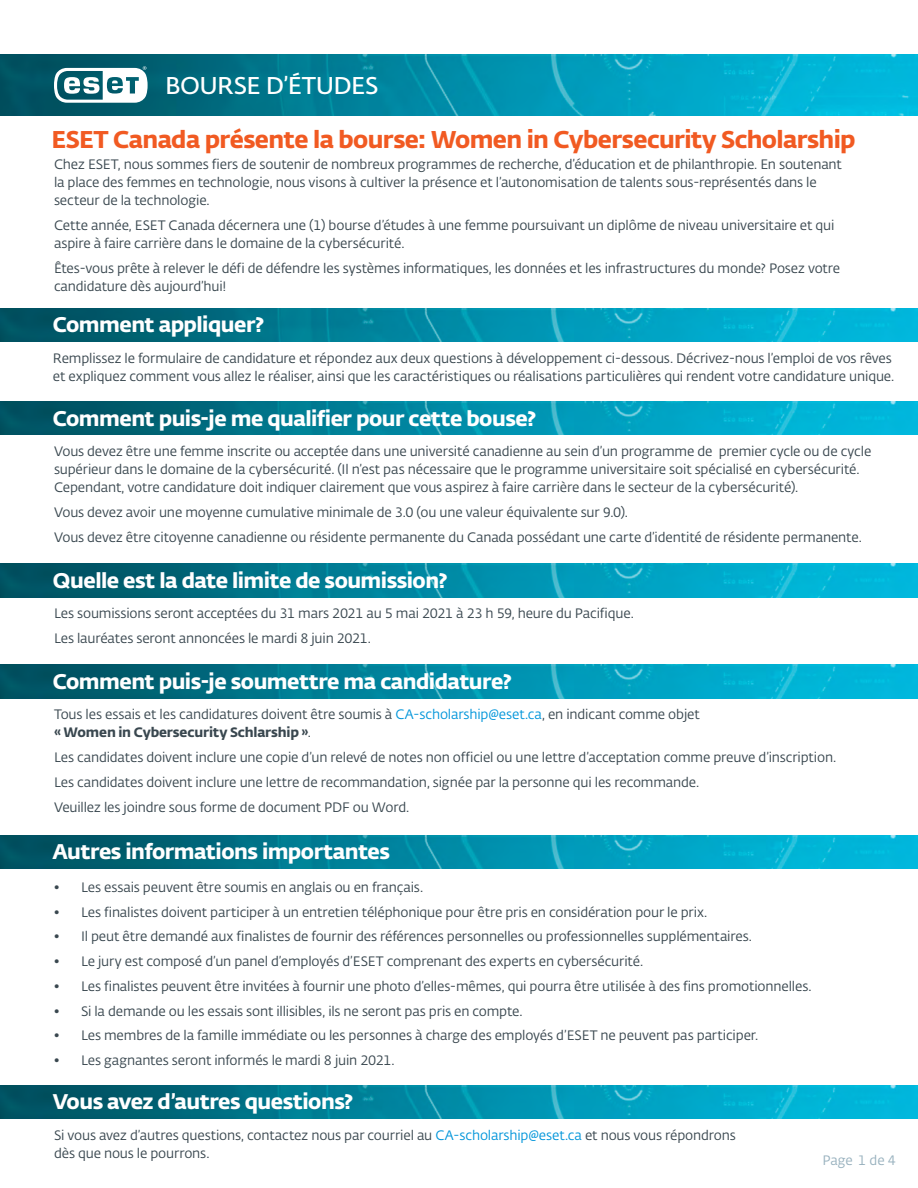
<style>
.page{position:relative;width:918px;height:1188px;background:#fff}
.page>*{position:absolute;margin:0;border:0;box-sizing:border-box;transform-origin:0 0}
.t1{font:24px "Fedra Sans Alt Pro Bold LF";letter-spacing:-.025em;color:#f15a22}
.t2{font:24px "Fedra Sans Alt Pro Demi LF";letter-spacing:-.025em;color:#fff}
.t3{font:21px "Fedra Sans Alt Pro Bold LF";letter-spacing:-.025em;color:#fff}
.t4{font:13.5px/18px "Fedra Sans Alt Pro Book LF";letter-spacing:-.01em;color:#39474f}
.t5{font:13.5px "Fedra Sans Alt Pro Bold LF";letter-spacing:-.01em;color:#39474f}
.t6{font:13.5px "Fedra Sans Alt Pro Book LF";letter-spacing:-.01em;color:#98b1be}
.s1{color:#0095da}
.s2{font-family:"Fedra Sans Alt Pro Book LF"}
</style>
<div class="page">
<img style="left:0;top:54px;width:918px;height:62px">
<img style="left:0;top:309px;width:918px;height:33px">
<img style="left:0;top:402px;width:918px;height:33px">
<img style="left:0;top:564px;width:918px;height:33px">
<img style="left:0;top:665px;width:918px;height:33px">
<img style="left:0;top:835px;width:918px;height:34px">
<img style="left:0;top:1085px;width:918px;height:34px">
<svg style="left:54px;top:66px;width:94px;height:37px"></svg>
<h1 class="t2" style="left:165px;top:68px;width:215px">BOURSE D’ÉTUDES</h1>
<h1 class="t1" style="left:52px;top:120px;width:805px">ESET Canada présente la bourse: Women in Cybersecurity Scholarship</h1>
<p class="t4" style="left:54px;top:155px;width:790px">Chez ESET, nous sommes fiers de soutenir de nombreux programmes de recherche, d’éducation et de philanthropie. En soutenant la place des femmes en technologie, nous visons à cultiver la présence et l’autonomisation de talents sous-représentés dans le secteur de la technologie.</p>
<p class="t4" style="left:54px;top:216px;width:782px">Cette année, ESET Canada décernera une (1) bourse d’études à une femme poursuivant un diplôme de niveau universitaire et qui aspire à faire carrière dans le domaine de la cybersécurité.</p>
<p class="t4" style="left:54px;top:259px;width:788px">Êtes-vous prête à relever le défi de défendre les systèmes informatiques, les données et les infrastructures du monde? Posez votre candidature dès aujourd’hui!</p>
<h2 class="t3" style="left:53px;top:308px;width:213px">Comment appliquer?</h2>
<p class="t4" style="left:53px;top:349px;width:843px">Remplissez le formulaire de candidature et répondez aux deux questions à développement ci-dessous. Décrivez-nous l’emploi de vos rêves et expliquez comment vous allez le réaliser, ainsi que les caractéristiques ou réalisations particulières qui rendent votre candidature unique.</p>
<h2 class="t3" style="left:53px;top:401px;width:485px">Comment puis-je me qualifier pour cette bouse?</h2>
<p class="t4" style="left:54px;top:442px;width:819px">Vous devez être une femme inscrite ou acceptée dans une université canadienne au sein d’un programme de premier cycle ou de cycle supérieur dans le domaine de la cybersécurité. (Il n’est pas nécessaire que le programme universitaire soit spécialisé en cybersécurité.<br>Cependant, votre candidature doit indiquer clairement que vous aspirez à faire carrière dans le secteur de la cybersécurité).</p>
<p class="t4" style="left:54px;top:499px;width:809px;line-height:24.8px">Vous devez avoir une moyenne cumulative minimale de 3.0 (ou une valeur équivalente sur 9.0).<br>Vous devez être citoyenne canadienne ou résidente permanente du Canada possédant une carte d’identité de résidente permanente.</p>
<h2 class="t3" style="left:53px;top:564px;width:396px">Quelle est la date limite de soumission?</h2>
<p class="t4" style="left:54px;top:601px;width:581px;line-height:24.8px">Les soumissions seront acceptées du 31 mars 2021 au 5 mai 2021 à 23 h 59, heure du Pacifique.<br>Les lauréates seront annoncées le mardi 8 juin 2021.</p>
<h2 class="t3" style="left:53px;top:665px;width:461px">Comment puis-je soumettre ma candidature?</h2>
<p class="t4" style="left:54px;top:705px;width:647px">Tous les essais et les candidatures doivent être soumis à <span class="s1">CA-scholarship@eset.ca</span>, en indicant comme objet</p>
<p class="t5" style="left:54px;top:722px;width:258px">« Women in Cybersecurity Schlarship »<span class="s2">.</span></p>
<p class="t4" style="left:54px;top:745px;width:784px;line-height:24.8px">Les candidates doivent inclure une copie d’un relevé de notes non officiel ou une lettre d’acceptation comme preuve d’inscription.<br>Les candidates doivent inclure une lettre de recommandation, signée par la personne qui les recommande.<br>Veuillez les joindre sous forme de document PDF ou Word.</p>
<h2 class="t3" style="left:53px;top:835px;width:339px">Autres informations importantes</h2>
<p class="t4" style="left:54px;top:878px;width:371px">• Les essais peuvent être soumis en anglais ou en français.</p>
<p class="t4" style="left:54px;top:903px;width:655px">• Les finalistes doivent participer à un entretien téléphonique pour être pris en considération pour le prix.</p>
<p class="t4" style="left:54px;top:927px;width:700px">• Il peut être demandé aux finalistes de fournir des références personnelles ou professionnelles supplémentaires.</p>
<p class="t4" style="left:54px;top:952px;width:591px">• Le jury est composé d’un panel d’employés d’ESET comprenant des experts en cybersécurité.</p>
<p class="t4" style="left:54px;top:977px;width:759px">• Les finalistes peuvent être invitées à fournir une photo d’elles-mêmes, qui pourra être utilisée à des fins promotionnelles.</p>
<p class="t4" style="left:54px;top:1002px;width:470px">• Si la demande ou les essais sont illisibles, ils ne seront pas pris en compte.</p>
<p class="t4" style="left:54px;top:1026px;width:706px">• Les membres de la famille immédiate ou les personnes à charge des employés d’ESET ne peuvent pas participer.</p>
<p class="t4" style="left:54px;top:1051px;width:342px">• Les gagnantes seront informés le mardi 8 juin 2021.</p>
<h2 class="t3" style="left:53px;top:1085px;width:302px">Vous avez d’autres questions?</h2>
<p class="t4" style="left:54px;top:1126px;width:683px">Si vous avez d’autres questions, contactez nous par courriel au <span class="s1">CA-scholarship@eset.ca</span> et nous vous répondrons dès que nous le pourrons.</p>
<p class="t6" style="left:822px;top:1151px;width:75px">Page 1 de 4</p>
</div>
